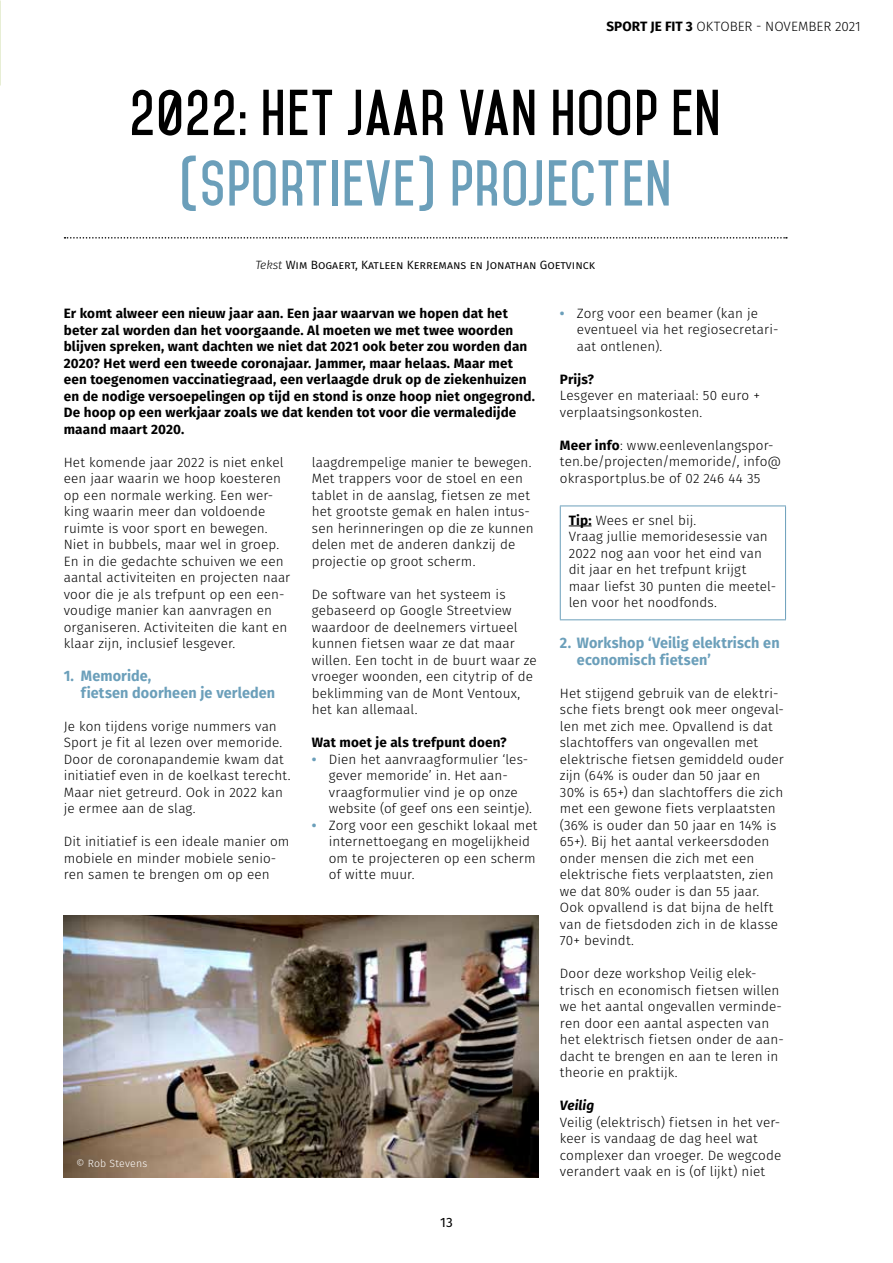
<style>
.page{position:relative;width:893px;height:1263px;background:#fff}
.page>*{position:absolute;margin:0;border:0;box-sizing:border-box;transform-origin:0 0}
.t1{font:700 55.5px "Mohave";letter-spacing:.02em;color:#000}
.t2{font:700 55.5px "Mohave";letter-spacing:.02em;color:#6b9fba}
.t3{font:700 15px/16.5px "Fira Sans";letter-spacing:.005em;color:#6b9fba;scale:.96 1}
.t4{font:300 13.5px/16.5px "Fira Sans";letter-spacing:.005em;color:#000}
.t5{font:700 13.5px/16.5px "Fira Sans";letter-spacing:.01em;color:#000}
.t6{font:italic 700 13.5px "Fira Sans";letter-spacing:.01em;color:#000}
.t7{font:13.5px "Fira Sans";color:#000}
.t8{font:12px "Fira Sans";color:#000}
.t9{font:300 10.5px "Fira Sans";letter-spacing:.02em;color:#fff}
.s1{font-weight:700}
.s2{font-weight:300;font-style:italic}
.s3{font-weight:700;color:#6b9fba}
</style>
<div class="page">
<svg style="left:65px;top:237px;width:722px;height:2px"></svg>
<hr style="left:560px;top:506px;width:226px;height:1px;background:#6b9fba">
<hr style="left:560px;top:506px;width:1px;height:113px;background:#6b9fba">
<hr style="left:785px;top:506px;width:1px;height:113px;background:#6b9fba">
<hr style="left:560px;top:619px;width:226px;height:1px;background:#6b9fba">
<svg style="left:569px;top:526px;width:23px;height:1px"></svg>
<img style="left:64px;top:915px;width:475px;height:263px">
<p class="t4" style="left:606px;top:18px;width:256px"><span class="s1">SPORT JE FIT 3</span> OKTOBER - NOVEMBER 2021</p>
<h1 class="t1" style="left:130px;top:79px;width:593px">2022: HET JAAR VAN HOOP EN</h1>
<h1 class="t2" style="left:179px;top:149px;width:494px">(SPORTIEVE) PROJECTEN</h1>
<p class="t8" style="left:255px;top:257px;width:341px"><span class="s2">Tekst</span> Wim Bogaert, Katleen Kerremans en Jonathan Goetvinck</p>
<p class="t5" style="left:64px;top:305px;width:473px">Er komt alweer een nieuw jaar aan. Een jaar waarvan we hopen dat het beter zal worden dan het voorgaande. Al moeten we met twee woorden blijven spreken, want dachten we niet dat 2021 ook beter zou worden dan 2020? Het werd een tweede coronajaar. Jammer, maar helaas. Maar met een toegenomen vaccinatiegraad, een verlaagde druk op de ziekenhuizen en de nodige versoepelingen op tijd en stond is onze hoop niet ongegrond.<br>De hoop op een werkjaar zoals we dat kenden tot voor die vermaledijde maand maart 2020.</p>
<p class="t4" style="left:312px;top:454px;width:223px">laagdrempelige manier te bewegen.<br>Met trappers voor de stoel en een tablet in de aanslag, fietsen ze met het grootste gemak en halen intus&shy;sen herinneringen op die ze kunnen delen met de anderen dankzij de projectie op groot scherm.</p>
<p class="t4" style="left:312px;top:585px;width:227px">De software van het systeem is gebaseerd op Google Streetview waardoor de deelnemers virtueel kunnen fietsen waar ze dat maar willen. Een tocht in de buurt waar ze vroeger woonden, een citytrip of de beklimming van de Mont Ventoux, het kan allemaal.</p>
<p class="t5" style="left:312px;top:734px;width:196px">Wat moet je als trefpunt doen?</p>
<p class="t4" style="left:329px;top:750px;width:204px;text-indent:-17px"><span class="s3">•</span> Dien het aanvraagformulier ‘les&shy;gever memoride’ in. Het aan&shy;vraagformulier vind je op onze website (of geef ons een seintje).</p>
<p class="t4" style="left:329px;top:816px;width:210px;text-indent:-17px"><span class="s3">•</span> Zorg voor een geschikt lokaal met internettoegang en mogelijkheid om te projecteren op een scherm of witte muur.</p>
<p class="t4" style="left:64px;top:454px;width:228px">Het komende jaar 2022 is niet enkel een jaar waarin we hoop koesteren op een normale werking. Een wer&shy;king waarin meer dan voldoende ruimte is voor sport en bewegen.<br>Niet in bubbels, maar wel in groep.<br>En in die gedachte schuiven we een aantal activiteiten en projecten naar voor die je als trefpunt op een een&shy;voudige manier kan aanvragen en organiseren. Activiteiten die kant en klaar zijn, inclusief lesgever.</p>
<p class="t3" style="left:81px;top:668px;width:204px;text-indent:-17px">1. Memoride,<br>fietsen doorheen je verleden</p>
<p class="t4" style="left:64px;top:718px;width:228px">Je kon tijdens vorige nummers van<br>Sport je fit al lezen over memoride.<br>Door de coronapandemie kwam dat initiatief even in de koelkast terecht.<br>Maar niet getreurd. Ook in 2022 kan je ermee aan de slag.</p>
<p class="t4" style="left:64px;top:833px;width:227px">Dit initiatief is een ideale manier om mobiele en minder mobiele senio&shy;ren samen te brengen om op een</p>
<p class="t9" style="left:76px;top:1156px;width:73px">© Rob Stevens</p>
<p class="t7" style="left:440px;top:1213px;width:14px">13</p>
<p class="t4" style="left:577px;top:305px;width:203px;text-indent:-17px"><span class="s3">•</span> Zorg voor een beamer (kan je eventueel via het regiosecretari&shy;aat ontlenen).</p>
<p class="t5" style="left:560px;top:371px;width:36px">Prijs?</p>
<p class="t4" style="left:560px;top:387px;width:202px">Lesgever en materiaal: 50 euro + verplaatsingsonkosten.</p>
<p class="t4" style="left:560px;top:437px;width:223px"><span class="s1">Meer info</span>: www.eenlevenlangspor&shy;ten.be/projecten/memoride/, info@ okrasportplus.be of 02 246 44 35</p>
<p class="t4" style="left:569px;top:512px;width:209px"><span class="s1">Tip:</span> Wees er snel bij.<br>Vraag jullie memoridesessie van<br>2022 nog aan voor het eind van dit jaar en het trefpunt krijgt maar liefst 30 punten die meetel&shy;len voor het noodfonds.</p>
<p class="t3" style="left:577px;top:635px;width:213px;text-indent:-17px">2. Workshop ‘Veilig elektrisch en economisch fietsen’</p>
<p class="t4" style="left:560px;top:685px;width:226px">Het stijgend gebruik van de elektri&shy;sche fiets brengt ook meer ongeval&shy;len met zich mee. Opvallend is dat slachtoffers van ongevallen met elektrische fietsen gemiddeld ouder zijn (64% is ouder dan 50 jaar en<br>30% is 65+) dan slachtoffers die zich met een gewone fiets verplaatsten (36% is ouder dan 50 jaar en 14% is<br>65+). Bij het aantal verkeersdoden onder mensen die zich met een elektrische fiets verplaatsten, zien we dat 80% ouder is dan 55 jaar.<br>Ook opvallend is dat bijna de helft van de fietsdoden zich in de klasse<br>70+ bevindt.</p>
<p class="t4" style="left:560px;top:965px;width:225px">Door deze workshop Veilig elek&shy;trisch en economisch fietsen willen we het aantal ongevallen verminde&shy;ren door een aantal aspecten van het elektrisch fietsen onder de aan&shy;dacht te brengen en aan te leren in theorie en praktijk.</p>
<p class="t6" style="left:560px;top:1096px;width:36px">Veilig</p>
<p class="t4" style="left:560px;top:1113px;width:223px">Veilig (elektrisch) fietsen in het ver&shy;keer is vandaag de dag heel wat complexer dan vroeger. De wegcode verandert vaak en is (of lijkt) niet</p>
</div>
